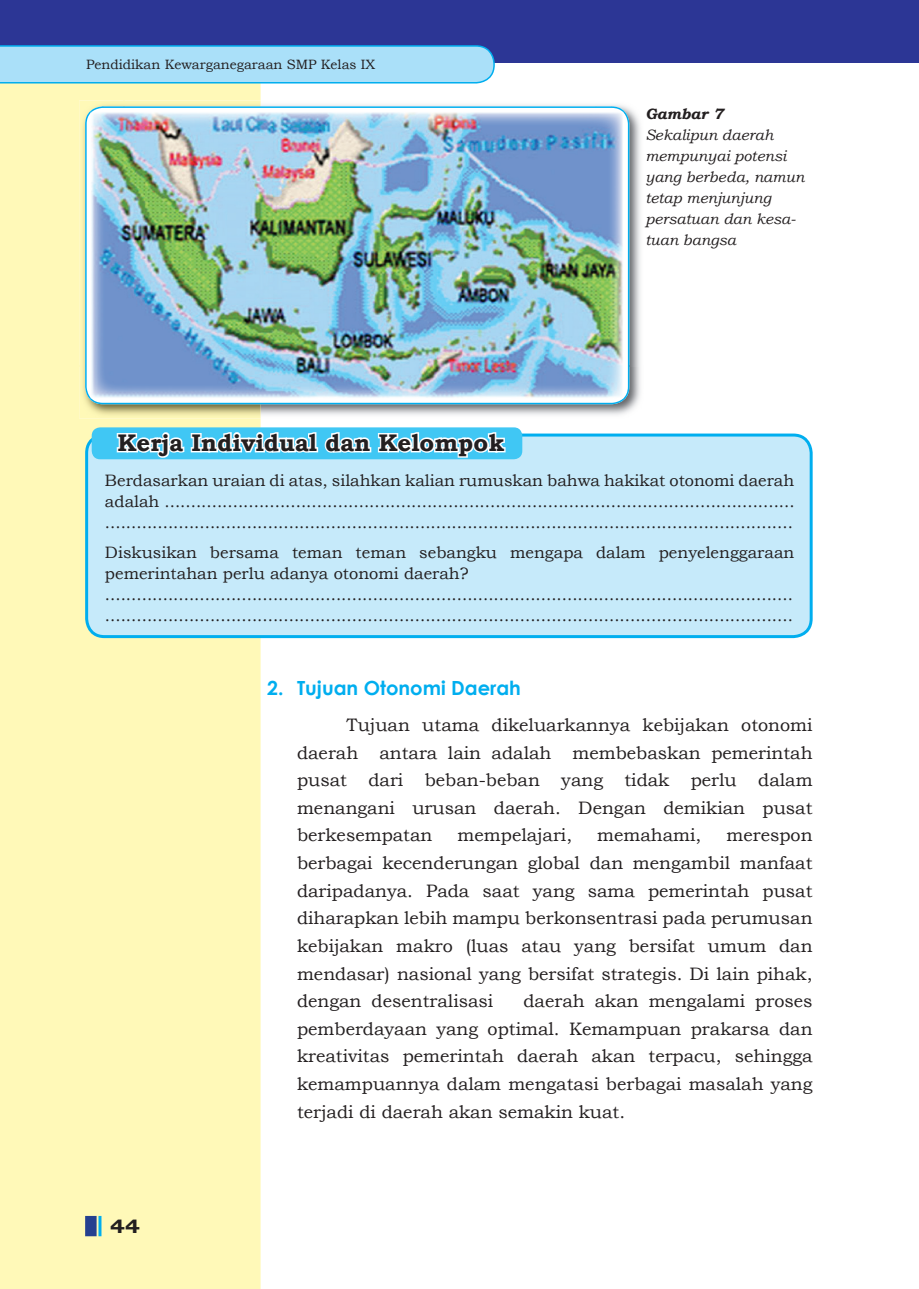
<style>
.page{position:relative;width:919px;height:1289px;background:#fff}
.page>*{position:absolute;margin:0;border:0;box-sizing:border-box;transform-origin:0 0}
.t1{font:700 24px "Bookman Old Style";color:#231f20}
.t2{font:700 19.5px "Century Gothic";color:#00aeef}
.t3{font:700 19.05px "Bookman Old Style";color:#231f20;scale:1.18 1}
.t4{font:18px/27.6px "Bookman Old Style";color:#231f20;text-align:justify}
.t5{font:16.5px/21px "Bookman Old Style";color:#231f20;text-align:justify}
.t6{font:italic 15px/21px "Bookman Old Style";color:#231f20}
.t7{font:italic 700 15px "Bookman Old Style";color:#231f20}
.t8{font:13.5px "Bookman Old Style";color:#231f20}
</style>
<div class="page">
<div style="left:0;top:83px;width:260px;height:1205px;background:#fff9b8"></div>
<div style="left:0;top:0;width:918px;height:62px;background:#2c3695"></div>
<svg style="left:0;top:45px;width:495px;height:38px;background:#9ddbf7"></svg>
<div style="left:87px;top:1217px;width:8px;height:17px;background:#25408f"></div>
<div style="left:85px;top:1215px;width:12px;height:21px;border:3px solid #25408f"></div>
<hr style="left:98px;top:1215px;width:3px;height:21px;background:#00aeef">
<hr style="left:918px;top:0;width:1px;height:62px;background:#2c3695">
<div style="left:87px;top:435px;width:724px;height:201px;background:#c6eafa;border-radius:18px"></div>
<div style="left:85px;top:433px;width:727px;height:205px;border:3px solid #00aeef;border-radius:18px"></div>
<div style="left:92px;top:427px;width:430px;height:32px;background:#40c7f4;border-radius:8px"></div>
<svg style="left:115px;top:432px;width:392px;height:28px"></svg>
<img style="left:79px;top:366px;width:562px;height:52px">
<img style="left:596px;top:104px;width:45px;height:262px">
<img style="left:125px;top:100px;width:471px;height:6px">
<img style="left:79px;top:100px;width:46px;height:266px">
<svg style="left:85px;top:106px;width:544px;height:298px"></svg>
<img style="left:91px;top:112px;width:532px;height:286px">
<img style="left:91px;top:350px;width:53px;height:48px">
<img style="left:569px;top:350px;width:54px;height:48px">
<img style="left:91px;top:112px;width:53px;height:48px">
<img style="left:569px;top:112px;width:54px;height:48px">
<p class="t8" style="left:86px;top:55px;width:290px">Pendidikan Kewarganegaraan SMP Kelas IX</p>
<p class="t7" style="left:645px;top:102px;width:79px">Gambar 7</p>
<p class="t6" style="left:645px;top:124px;width:160px">Sekalipun daerah mempunyai potensi yang berbeda, namun tetap menjunjung persatuan dan kesa&shy;tuan bangsa</p>
<h1 class="t1" style="left:117px;top:425px;width:388px">Kerja Individual dan Kelompok</h1>
<p class="t5" style="left:105px;top:470px;width:691px">Berdasarkan uraian di atas, silahkan kalian rumuskan bahwa hakikat otonomi daerah adalah ........................................................................................................................ ...................................................................................................................................</p>
<p class="t5" style="left:105px;top:541px;width:690px;text-align:left">Diskusikan bersama teman teman sebangku mengapa dalam penyelenggaraan pemerintahan perlu adanya otonomi daerah? ................................................................................................................................... ...................................................................................................................................</p>
<p class="t3" style="left:110px;top:1212px;width:27px">44</p>
<p class="t2" style="left:267px;top:673px;width:255px">2. Tujuan Otonomi Daerah</p>
<p class="t4" style="left:297px;top:711px;width:517px;text-indent:50px">Tujuan utama dikeluarkannya kebijakan otonomi daerah antara lain adalah membebaskan pemerintah pusat dari beban-beban yang tidak perlu dalam menangani urusan daerah. Dengan demikian pusat berkesempatan</p>
<p class="t4" style="left:457px;top:821px;width:116px">mempelajari,</p>
<p class="t4" style="left:597px;top:821px;width:106px">memahami,</p>
<p class="t4" style="left:297px;top:821px;width:517px;text-indent:429px">merespon berbagai kecenderungan global dan mengambil manfaat daripadanya. Pada saat yang sama pemerintah pusat diharapkan lebih mampu berkonsentrasi pada perumusan kebijakan makro (luas atau yang bersifat umum dan mendasar) nasional yang bersifat strategis. Di lain pihak, dengan desentralisasi</p>
<p class="t4" style="left:297px;top:987px;width:517px;text-indent:226px">daerah akan mengalami proses pemberdayaan yang optimal. Kemampuan prakarsa dan kreativitas pemerintah daerah akan terpacu, sehingga kemampuannya dalam mengatasi berbagai masalah yang terjadi di daerah akan semakin kuat.</p>
</div>
